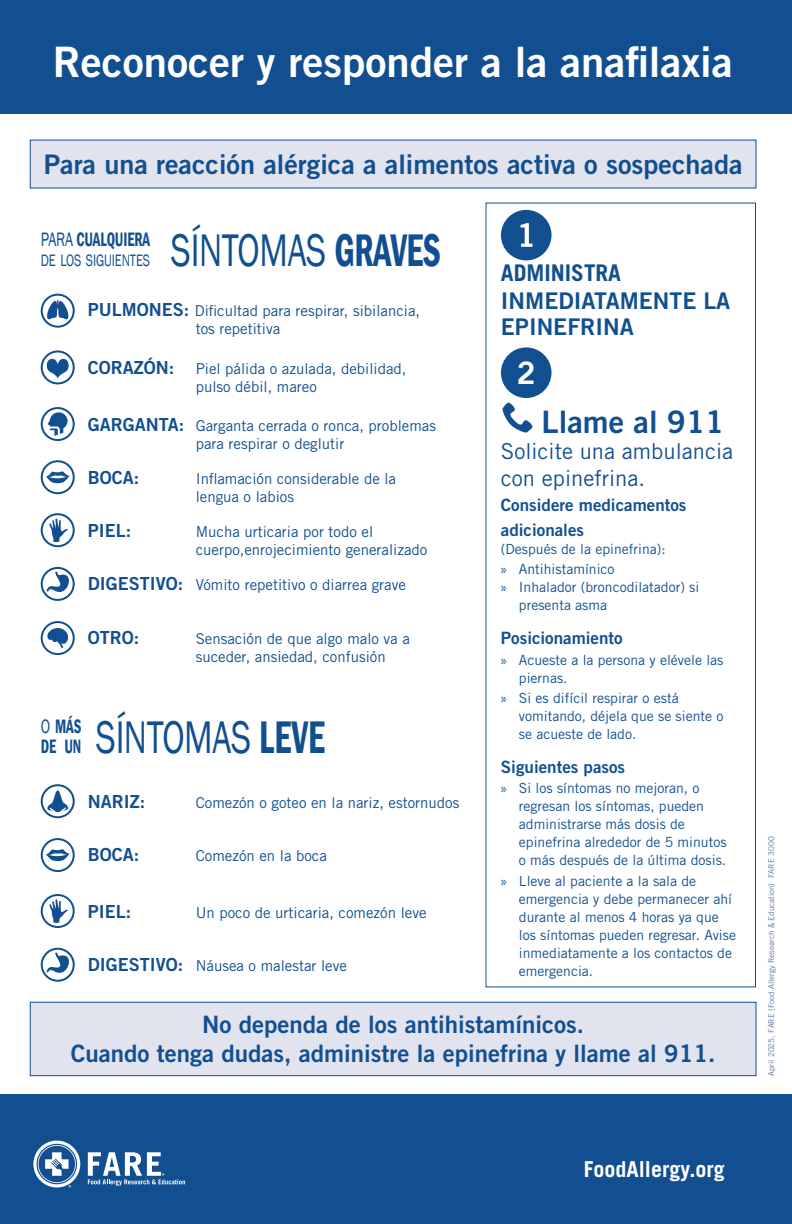
<style>
.page{position:relative;width:792px;height:1224px;background:#fff}
.page>*{position:absolute;margin:0;border:0;box-sizing:border-box;transform-origin:0 0}
.t1{font:47px "Franklin Gothic";letter-spacing:-.01em;color:#124f90;scale:.75 1}
.t2{font:42px "Trade Gothic LT Std Bd 2";color:#fff}
.t3{font:31px "Trade Gothic LT Std Bd 2";color:#124f90}
.t4{font:31px "Trade Gothic LT Std Bd 2";color:#fff}
.t5{font:27px "Trade Gothic LT Std Bd 2";color:#124f90}
.t6{font:24px "Trade Gothic LT Std Bd 2";color:#124f90}
.t7{font:23px/28.2px "Trade Gothic LT Std Bd 2";color:#124f90}
.t8{font:22px/26.4px "Trade Gothic LT Std";color:#124f90}
.t9{font:700 22px "Trade Gothic LT Std";color:#fff}
.t10{font:600 condensed 20px "Franklin Gothic";letter-spacing:-.01em;color:#124f90;scale:.75 1}
.t11{font:18px "Trade Gothic LT Std Bd 2";color:#124f90}
.t12{font:17px/25.2px "Trade Gothic LT Std Bd 2";color:#124f90}
.t13{font:17px "Franklin Gothic";letter-spacing:-.01em;color:#124f90;scale:.75 1}
.t14{font:15px/18px "Trade Gothic LT Std";color:#124f90}
.t15{font:14px/18px "Trade Gothic LT Std";color:#124f90}
.t16{font:8px "Trade Gothic LT Std";color:#5e73a9}
.s1{font-weight:400;font-stretch:normal}
.s2{font-weight:600;font-stretch:condensed}
.s3{font-family:"Trade Gothic LT Std Bd 2";font-size:18px}
.s4{font-family:"Trade Gothic LT Std";font-weight:700}
.s5{font-family:"Myriad Pro"}
</style>
<div class="page">
<div style="left:0;top:1094px;width:792px;height:130px;background:#124f90"></div>
<div style="left:0;top:0;width:792px;height:114px;background:#124f90"></div>
<div style="left:41px;top:784px;width:34px;height:34px;border:2px solid #124f90;border-radius:50%"></div>
<svg style="left:45px;top:790px;width:25px;height:22px"></svg>
<div style="left:30px;top:140px;width:726px;height:48px;background:#e1e3ee"></div>
<div style="left:30px;top:1002px;width:726px;height:74px;background:#e1e3ee"></div>
<div style="left:30px;top:1002px;width:726px;height:74px;border:1px solid #124f90"></div>
<div style="left:41px;top:407px;width:34px;height:34px;border:2px solid #124f90;border-radius:50%"></div>
<svg style="left:48px;top:412px;width:20px;height:24px"></svg>
<div style="left:41px;top:350px;width:34px;height:34px;border:2px solid #124f90;border-radius:50%"></div>
<svg style="left:47px;top:359px;width:22px;height:20px"></svg>
<div style="left:41px;top:294px;width:34px;height:34px;border:2px solid #124f90;border-radius:50%"></div>
<svg style="left:45px;top:299px;width:25px;height:24px"></svg>
<div style="left:41px;top:460px;width:34px;height:34px;border:2px solid #124f90;border-radius:50%"></div>
<svg style="left:46px;top:471px;width:24px;height:12px"></svg>
<div style="left:41px;top:838px;width:34px;height:34px;border:2px solid #124f90;border-radius:50%"></div>
<svg style="left:46px;top:849px;width:24px;height:12px"></svg>
<div style="left:41px;top:513px;width:34px;height:34px;border:2px solid #124f90;border-radius:50%"></div>
<svg style="left:49px;top:517px;width:19px;height:26px"></svg>
<div style="left:41px;top:894px;width:34px;height:34px;border:2px solid #124f90;border-radius:50%"></div>
<svg style="left:49px;top:898px;width:19px;height:25px"></svg>
<div style="left:41px;top:567px;width:34px;height:34px;border:2px solid #124f90;border-radius:50%"></div>
<svg style="left:46px;top:572px;width:25px;height:21px"></svg>
<div style="left:41px;top:948px;width:34px;height:34px;border:2px solid #124f90;border-radius:50%"></div>
<svg style="left:46px;top:953px;width:25px;height:21px"></svg>
<div style="left:41px;top:621px;width:34px;height:34px;border:2px solid #124f90;border-radius:50%"></div>
<svg style="left:46px;top:628px;width:22px;height:20px"></svg>
<svg style="left:502px;top:403px;width:30px;height:30px"></svg>
<div style="left:501px;top:347px;width:51px;height:51px;background:#124f90;border-radius:50%"></div>
<div style="left:501px;top:210px;width:51px;height:50px;background:#124f90;border-radius:50%"></div>
<svg style="left:521px;top:223px;width:11px;height:24px"></svg>
<svg style="left:33px;top:1141px;width:47px;height:47px"></svg>
<svg style="left:88px;top:1152px;width:97px;height:34px"></svg>
<p class="t2" style="left:53px;top:36px;width:682px">Reconocer y responder a la anafilaxia</p>
<p class="t5" style="left:44px;top:147px;width:700px">Para una reacción alérgica a alimentos activa o sospechada</p>
<p class="t10" style="left:41px;top:226px;width:147px"><span class="s1">PARA</span> CUALQUIERA</p>
<p class="t13" style="left:41px;top:250px;width:147px">DE LOS SIGUIENTES</p>
<p class="t1" style="left:171px;top:221px;width:362px">SÍNTOMAS <span class="s2">GRAVES</span></p>
<p class="t14" style="left:196px;top:301px;width:226px;text-indent:-108px"><span class="s3">PULMONES:</span> Dificultad para respirar, sibilancia, tos repetitiva</p>
<p class="t14" style="left:196px;top:359px;width:212px;text-indent:-108px"><span class="s3">CORAZÓN:</span> Piel pálida o azulada, debilidad, pulso débil, mareo</p>
<p class="t14" style="left:196px;top:417px;width:242px;text-indent:-108px"><span class="s3">GARGANTA:</span> Garganta cerrada o ronca, problemas para respirar o deglutir</p>
<p class="t11" style="left:88px;top:467px;width:53px">BOCA:</p>
<p class="t14" style="left:196px;top:470px;width:202px">Inflamación considerable de la lengua o labios</p>
<p class="t11" style="left:88px;top:520px;width:45px">PIEL:</p>
<p class="t14" style="left:196px;top:523px;width:233px">Mucha urticaria por todo el cuerpo,enrojecimiento generalizado</p>
<p class="t14" style="left:88px;top:576px;width:320px"><span class="s3">DIGESTIVO:</span> Vómito repetitivo o diarrea grave</p>
<p class="t11" style="left:88px;top:626px;width:53px">OTRO:</p>
<p class="t14" style="left:196px;top:629px;width:216px">Sensación de que algo malo va a suceder, ansiedad, confusión</p>
<p class="t10" style="left:41px;top:713px;width:56px"><span class="s1">O</span> MÁS</p>
<p class="t10" style="left:41px;top:733px;width:56px">DE UN</p>
<p class="t1" style="left:96px;top:708px;width:307px">SÍNTOMAS <span class="s2">LEVE</span></p>
<p class="t11" style="left:88px;top:790px;width:59px">NARIZ:</p>
<p class="t14" style="left:196px;top:793px;width:265px">Comezón o goteo en la nariz, estornudos</p>
<p class="t11" style="left:88px;top:843px;width:53px">BOCA:</p>
<p class="t14" style="left:196px;top:846px;width:133px">Comezón en la boca</p>
<p class="t11" style="left:88px;top:900px;width:45px">PIEL:</p>
<p class="t14" style="left:196px;top:903px;width:232px">Un poco de urticaria, comezón leve</p>
<p class="t14" style="left:88px;top:956px;width:261px"><span class="s3">DIGESTIVO:</span> Náusea o malestar leve</p>
<p class="t7" style="left:501px;top:258px;width:231px"><span class="s4">ADMINISTRA<br></span>INMEDIATAMENTE LA</p>
<p class="t7" style="left:501px;top:312px;width:134px">EPINEFRINA</p>
<p class="t4" style="left:517px;top:354px;width:20px">2</p>
<p class="t3" style="left:541px;top:403px;width:184px">Llame al 911</p>
<p class="t8" style="left:501px;top:438px;width:234px">Solicite una ambulancia con epinefrina.</p>
<p class="t12" style="left:501px;top:492px;width:187px">Considere medicamentos adicionales</p>
<p class="t15" style="left:501px;top:540px;width:166px">(Después de la epinefrina):</p>
<p class="t15" style="left:501px;top:560px;width:115px"><span class="s5">»</span> Antihistamínico</p>
<p class="t15" style="left:519px;top:578px;width:182px;text-indent:-18px"><span class="s5">»</span> Inhalador (broncodilatador) si presenta asma</p>
<p class="t12" style="left:501px;top:625px;width:123px">Posicionamiento</p>
<p class="t15" style="left:519px;top:650px;width:206px;text-indent:-18px"><span class="s5">»</span> Acueste a la persona y elévele las piernas.</p>
<p class="t15" style="left:519px;top:689px;width:206px;text-indent:-18px"><span class="s5">»</span> Si es difícil respirar o está vomitando, déjela que se siente o se acueste de lado.</p>
<p class="t12" style="left:501px;top:754px;width:126px">Siguientes pasos</p>
<p class="t15" style="left:519px;top:779px;width:209px;text-indent:-18px"><span class="s5">»</span> Si los síntomas no mejoran, o regresan los síntomas, pueden administrarse más dosis de epinefrina alrededor de 5 minutos o más después de la última dosis.</p>
<p class="t15" style="left:519px;top:872px;width:219px;text-indent:-18px"><span class="s5">»</span> Lleve al paciente a la sala de emergencia y debe permanecer ahí durante al menos 4 horas ya que los síntomas pueden regresar. Avise inmediatamente a los contactos de emergencia.</p>
<p class="t6" style="left:202px;top:1010px;width:383px">No dependa de los antihistamínicos.</p>
<p class="t6" style="left:71px;top:1039px;width:646px">Cuando tenga dudas, administre la epinefrina y llame al 911.</p>
<p class="t16" style="left:766px;top:1076px;width:241px;rotate:-90deg">April 2025, FARE (Food Allergy Research &amp; Education) FARE 3000</p>
<p class="t9" style="left:584px;top:1156px;width:142px">FoodAllergy.org</p>
</div>
